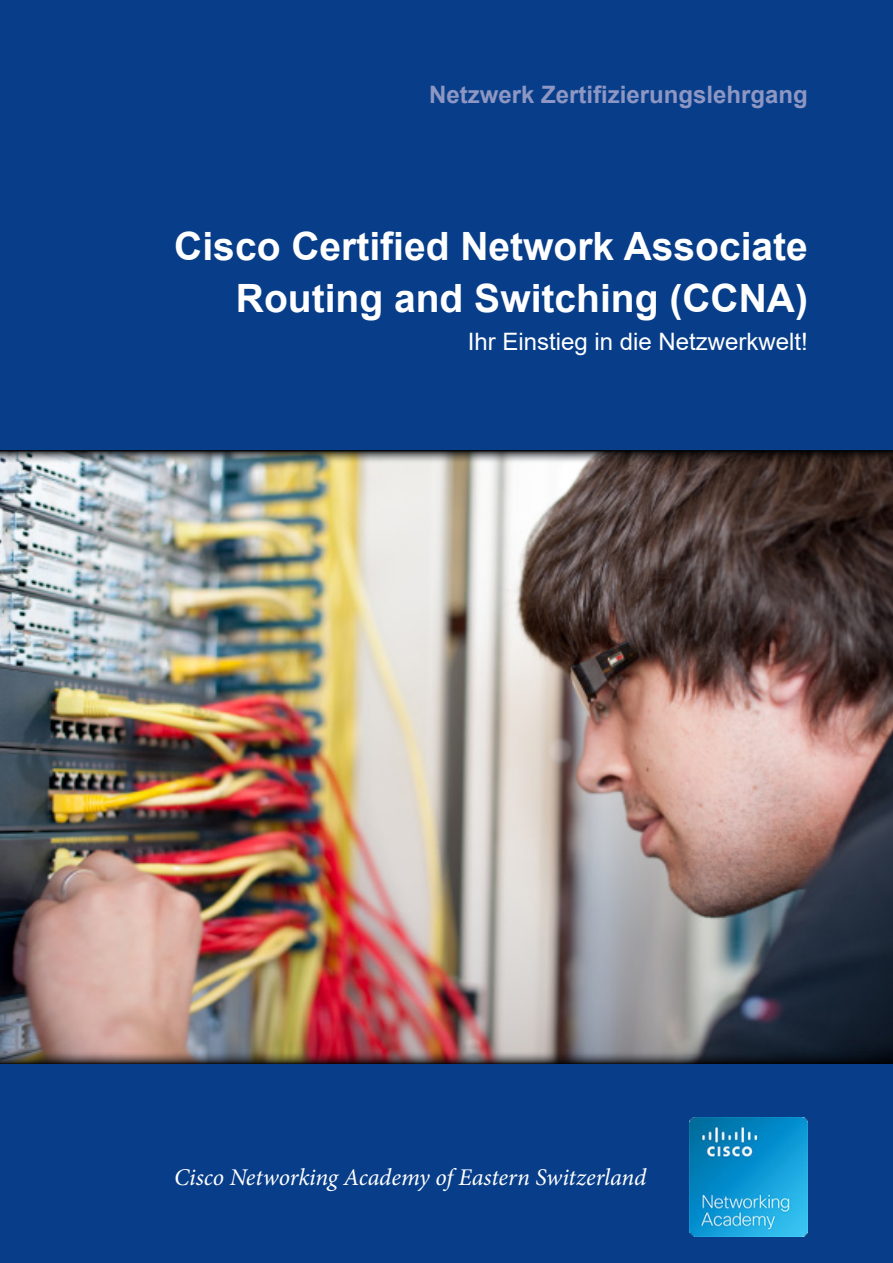
<style>
.page{position:relative;width:893px;height:1263px;background:#083e89}
.page>*{position:absolute;margin:0;border:0;box-sizing:border-box;transform-origin:0 0}
.t1{font:700 39px/52.2px "Arial";color:#fff;text-align:right}
.t2{font:italic 24px "Minion Pro";letter-spacing:-.005em;color:#fff}
.t3{font:700 24px "Arial";color:#8e97c3}
.t4{font:24px "Arial";color:#fff}
</style>
<div class="page">
<img style="left:0;top:463px;width:893px;height:587px">
<img style="left:0;top:451px;width:893px;height:12px">
<img style="left:0;top:1050px;width:893px;height:13px">
<img style="left:689px;top:1117px;width:119px;height:119px">
<p class="t3" style="left:429px;top:77px;width:380px">Netzwerk Zertifizierungslehrgang</p>
<p class="t1" style="left:174px;top:220px;width:635px">Cisco Certified Network Associate<br>Routing and Switching (CCNA(</p>
<p class="t4" style="left:468px;top:325px;width:342px">Ihr Einstieg in die Netzwerkwelt!</p>
<p class="t2" style="left:174px;top:1161px;width:474px">Cisco Networking Academy of Eastern Switzerland</p>
</div>
